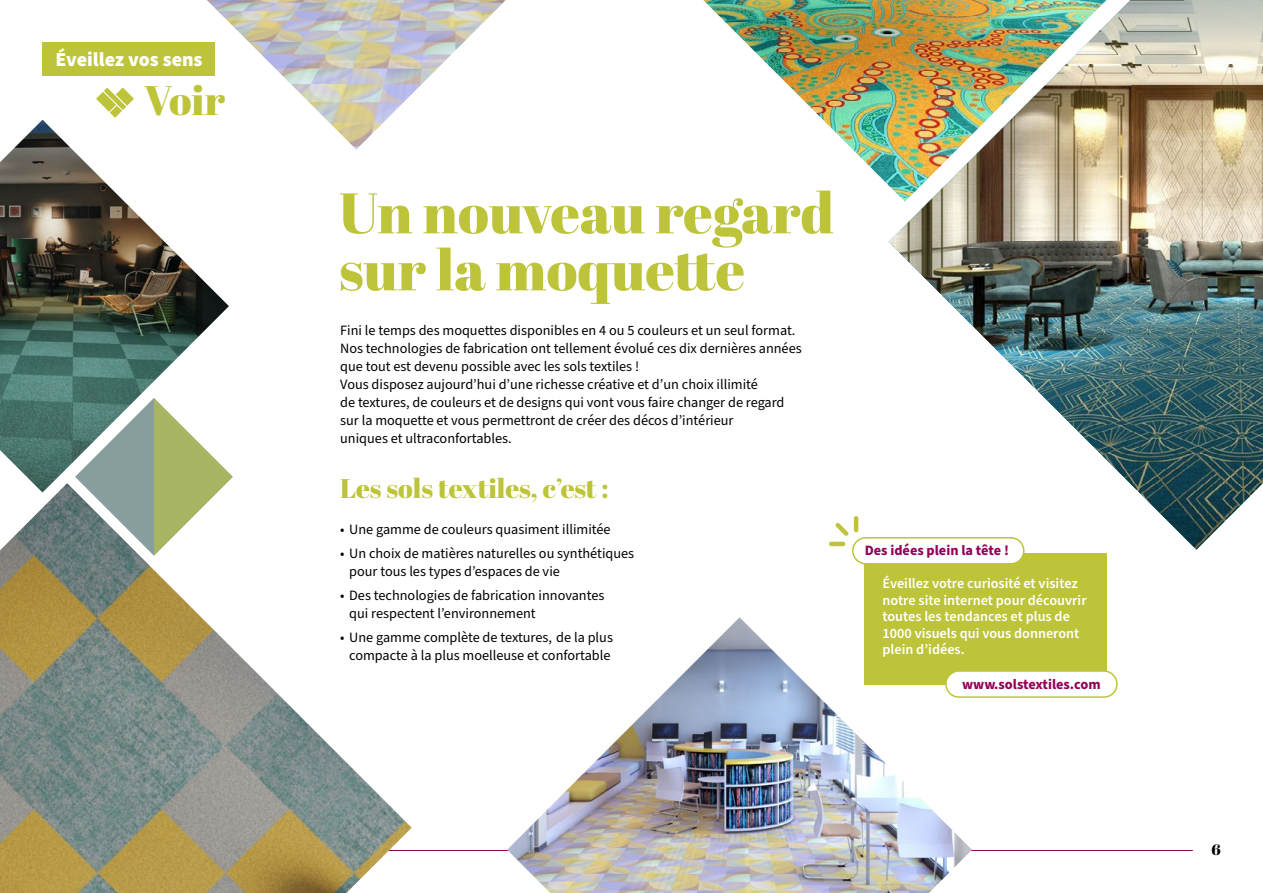
<style>
.page{position:relative;width:1263px;height:893px;background:#fff}
.page>*{position:absolute;margin:0;border:0;box-sizing:border-box;transform-origin:0 0}
.t1{font:57px/57px "Abril Fatface";color:#bdc43a}
.t2{font:41.25px "Abril Fatface";color:#bdc43a}
.t3{font:27px "Abril Fatface";color:#bdc43a}
.t4{font:900 19.8px "Source Sans Pro";color:#fff}
.t5{font:15px "Abril Fatface";color:#000}
.t6{font:14.25px/18px "Source Sans Pro";color:#000}
.t7{font:600 14.25px/16.5px "Source Sans Pro";color:#fff}
.t8{font:700 14.25px "Source Sans Pro";color:#940058}
</style>
<div class="page">
<hr style="left:67px;top:850px;width:1126px;height:1px;background:#940058">
<img style="left:888px;top:0;width:375px;height:550px">
<img style="left:0;top:493px;width:412px;height:400px">
<svg style="left:75px;top:473px;width:158px;height:83px"></svg>
<img style="left:207px;top:0;width:299px;height:150px">
<img style="left:703px;top:0;width:403px;height:202px">
<img style="left:507px;top:617px;width:465px;height:276px">
<div style="left:865px;top:553px;width:242px;height:132px;background:#bdc43a"></div>
<hr style="left:831px;top:542px;width:12px;height:4px;background:#bdc43a">
<svg style="left:835px;top:523px;width:14px;height:13px"></svg>
<hr style="left:854px;top:518px;width:4px;height:12px;background:#bdc43a">
<div style="left:853px;top:538px;width:171px;height:26px;background:#fff;border-radius:13px"></div>
<div style="left:852px;top:537px;width:172px;height:27px;border:2px solid #bdc43a;border-radius:13px"></div>
<div style="left:946px;top:671px;width:171px;height:26px;background:#fff;border-radius:13px"></div>
<div style="left:945px;top:670px;width:172px;height:28px;border:2px solid #bdc43a;border-radius:13px"></div>
<img style="left:0;top:120px;width:229px;height:373px">
<svg style="left:96px;top:87px;width:38px;height:31px"></svg>
<div style="left:43px;top:43px;width:172px;height:33px;background:#bdc43a"></div>
<h3 class="t4" style="left:55px;top:46px;width:149px">Éveillez vos sens</h3>
<h2 class="t2" style="left:144px;top:71px;width:82px">Voir</h2>
<h1 class="t1" style="left:339px;top:183px;width:497px">Un nouveau regard sur la moquette</h1>
<p class="t6" style="left:340px;top:322px;width:463px">Fini le temps des moquettes disponibles en 4 ou 5 couleurs et un seul format.<br>Nos technologies de fabrication ont tellement évolué ces dix dernières années que tout est devenu possible avec les sols textiles !<br>Vous disposez aujourd’hui d’une richesse créative et d’un choix illimité<br>de textures, de couleurs et de designs qui vont vous faire changer de regard sur la moquette et vous permettront de créer des décos d’intérieur<br>uniques et ultraconfortables.</p>
<h3 class="t3" style="left:340px;top:469px;width:270px">Les sols textiles, c’est :</h3>
<p class="t6" style="left:340px;top:521px;width:272px">• Une gamme de couleurs quasiment illimitée</p>
<p class="t6" style="left:349px;top:545px;width:287px;text-indent:-9px">• Un choix de matières naturelles ou synthétiques pour tous les types d’espaces de vie</p>
<p class="t6" style="left:349px;top:587px;width:257px;text-indent:-9px">• Des technologies de fabrication innovantes qui respectent l’environnement</p>
<p class="t6" style="left:340px;top:629px;width:274px;text-align:center">• Une gamme complète de textures, de la plus compacte à la plus moelleuse et confortable</p>
<p class="t8" style="left:865px;top:541px;width:146px">Des idées plein la tête !</p>
<p class="t7" style="left:882px;top:576px;width:206px">Éveillez votre curiosité et visitez notre site internet pour découvrir toutes les tendances et plus de<br>1000 visuels qui vous donneront plein d’idées.</p>
<p class="t8" style="left:962px;top:675px;width:140px">www.solstextiles.com</p>
<p class="t5" style="left:1211px;top:839px;width:11px">6</p>
</div>
